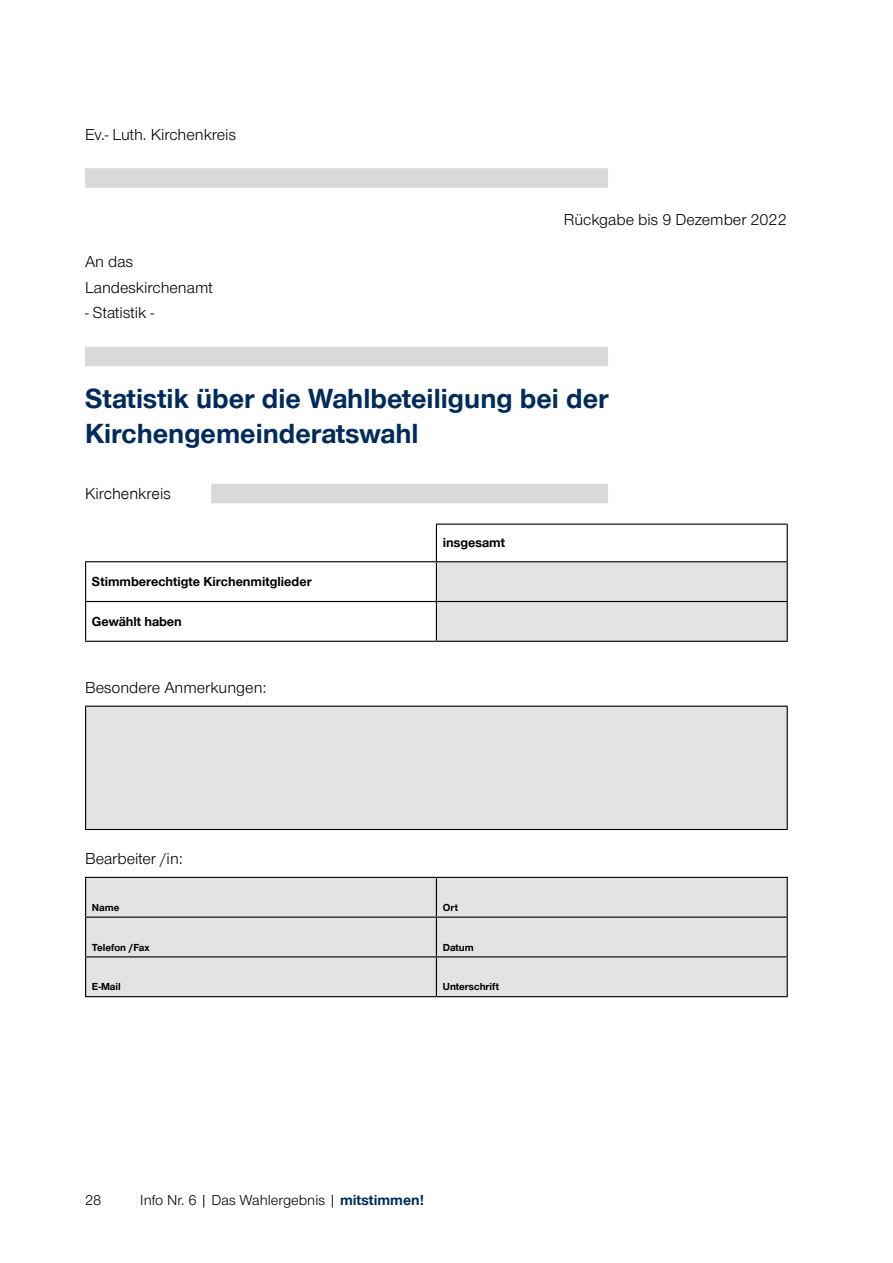
<style>
.page{position:relative;width:893px;height:1263px;background:#fff}
.page>*{position:absolute;margin:0;border:0;box-sizing:border-box;transform-origin:0 0}
.t1{font:700 28.5px/34.5px "Nordelbica";color:#002b5a}
.t2{font:16.5px/25.5px "Nordelbica";color:#000}
.t3{font:16.5px "Nordkirchen Font";color:#000}
.t4{font:15px "Nordelbica";color:#000}
.t5{font:700 13.5px "Nordelbica";color:#000}
.t6{font:700 10.5px "Nordelbica";color:#000}
.s1{font-weight:700;color:#002b5a}
</style>
<div class="page">
<div style="left:85px;top:168px;width:523px;height:20px;background:#d9d9da"></div>
<div style="left:85px;top:347px;width:523px;height:19px;background:#d9d9da"></div>
<div style="left:211px;top:484px;width:397px;height:19px;background:#d9d9da"></div>
<svg style="left:86px;top:524px;width:701px;height:117px"></svg>
<div style="left:437px;top:562px;width:350px;height:79px;background:#e3e3e3"></div>
<hr style="left:85px;top:601px;width:351px;height:1px;background:#000">
<hr style="left:436px;top:601px;width:352px;height:1px;background:#000">
<hr style="left:787px;top:562px;width:1px;height:39px;background:#000">
<hr style="left:787px;top:602px;width:1px;height:39px;background:#000">
<hr style="left:436px;top:641px;width:352px;height:1px;background:#000">
<hr style="left:85px;top:561px;width:351px;height:1px;background:#000">
<hr style="left:85px;top:562px;width:1px;height:39px;background:#000">
<hr style="left:436px;top:562px;width:1px;height:39px;background:#000">
<hr style="left:85px;top:602px;width:1px;height:39px;background:#000">
<hr style="left:436px;top:602px;width:1px;height:39px;background:#000">
<hr style="left:85px;top:641px;width:351px;height:1px;background:#000">
<hr style="left:436px;top:523px;width:352px;height:2px;background:#000">
<hr style="left:436px;top:525px;width:1px;height:36px;background:#000">
<hr style="left:787px;top:525px;width:1px;height:36px;background:#000">
<hr style="left:436px;top:561px;width:352px;height:1px;background:#000">
<div style="left:86px;top:706px;width:701px;height:123px;background:#e3e3e3"></div>
<hr style="left:85px;top:706px;width:703px;height:1px;background:#000">
<hr style="left:85px;top:707px;width:1px;height:122px;background:#000">
<hr style="left:787px;top:707px;width:1px;height:122px;background:#000">
<hr style="left:85px;top:829px;width:703px;height:1px;background:#000">
<div style="left:86px;top:878px;width:701px;height:118px;background:#e3e3e3"></div>
<hr style="left:85px;top:956px;width:351px;height:1px;background:#000">
<hr style="left:436px;top:956px;width:352px;height:1px;background:#000">
<hr style="left:85px;top:916px;width:351px;height:2px;background:#000">
<hr style="left:436px;top:918px;width:1px;height:38px;background:#000">
<hr style="left:436px;top:957px;width:1px;height:39px;background:#000">
<hr style="left:85px;top:877px;width:351px;height:1px;background:#000">
<hr style="left:85px;top:878px;width:1px;height:38px;background:#000">
<hr style="left:436px;top:877px;width:352px;height:1px;background:#000">
<hr style="left:787px;top:878px;width:1px;height:38px;background:#000">
<hr style="left:85px;top:918px;width:1px;height:38px;background:#000">
<hr style="left:787px;top:918px;width:1px;height:38px;background:#000">
<hr style="left:85px;top:957px;width:1px;height:39px;background:#000">
<hr style="left:787px;top:957px;width:1px;height:39px;background:#000">
<hr style="left:85px;top:996px;width:351px;height:1px;background:#000">
<hr style="left:436px;top:996px;width:352px;height:1px;background:#000">
<hr style="left:436px;top:878px;width:1px;height:38px;background:#000">
<hr style="left:436px;top:916px;width:352px;height:2px;background:#000">
<p class="t2" style="left:85px;top:122px;width:153px">Ev.- Luth. Kirchenkreis</p>
<p class="t2" style="left:85px;top:249px;width:129px">An das<br>Landeskirchenamt</p>
<p class="t2" style="left:85px;top:300px;width:71px">- Statistik -</p>
<p class="t2" style="left:564px;top:207px;width:224px">Rückgabe bis 9 Dezember 2022</p>
<h1 class="t1" style="left:85px;top:381px;width:525px">Statistik über die Wahlbeteiligung bei der<br>Kirchengemeinderatswahl</h1>
<p class="t3" style="left:85px;top:484px;width:87px">Kirchenkreis</p>
<p class="t5" style="left:443px;top:535px;width:64px">insgesamt</p>
<p class="t5" style="left:92px;top:574px;width:221px">Stimmberechtigte Kirchenmitglieder</p>
<p class="t5" style="left:92px;top:613px;width:91px">Gewählt haben</p>
<p class="t2" style="left:85px;top:675px;width:183px">Besondere Anmerkungen:</p>
<p class="t2" style="left:85px;top:846px;width:99px">Bearbeiter /in:</p>
<p class="t6" style="left:92px;top:901px;width:29px">Name</p>
<p class="t6" style="left:443px;top:901px;width:17px">Ort</p>
<p class="t6" style="left:92px;top:941px;width:59px">Telefon /Fax</p>
<p class="t6" style="left:443px;top:941px;width:33px">Datum</p>
<p class="t6" style="left:92px;top:980px;width:30px">E-Mail</p>
<p class="t6" style="left:443px;top:980px;width:58px">Unterschrift</p>
<p class="t4" style="left:85px;top:1191px;width:18px">28</p>
<p class="t4" style="left:140px;top:1192px;width:286px">Info Nr. 6 | Das Wahlergebnis | <span class="s1">mitstimmen!</span></p>
</div>
